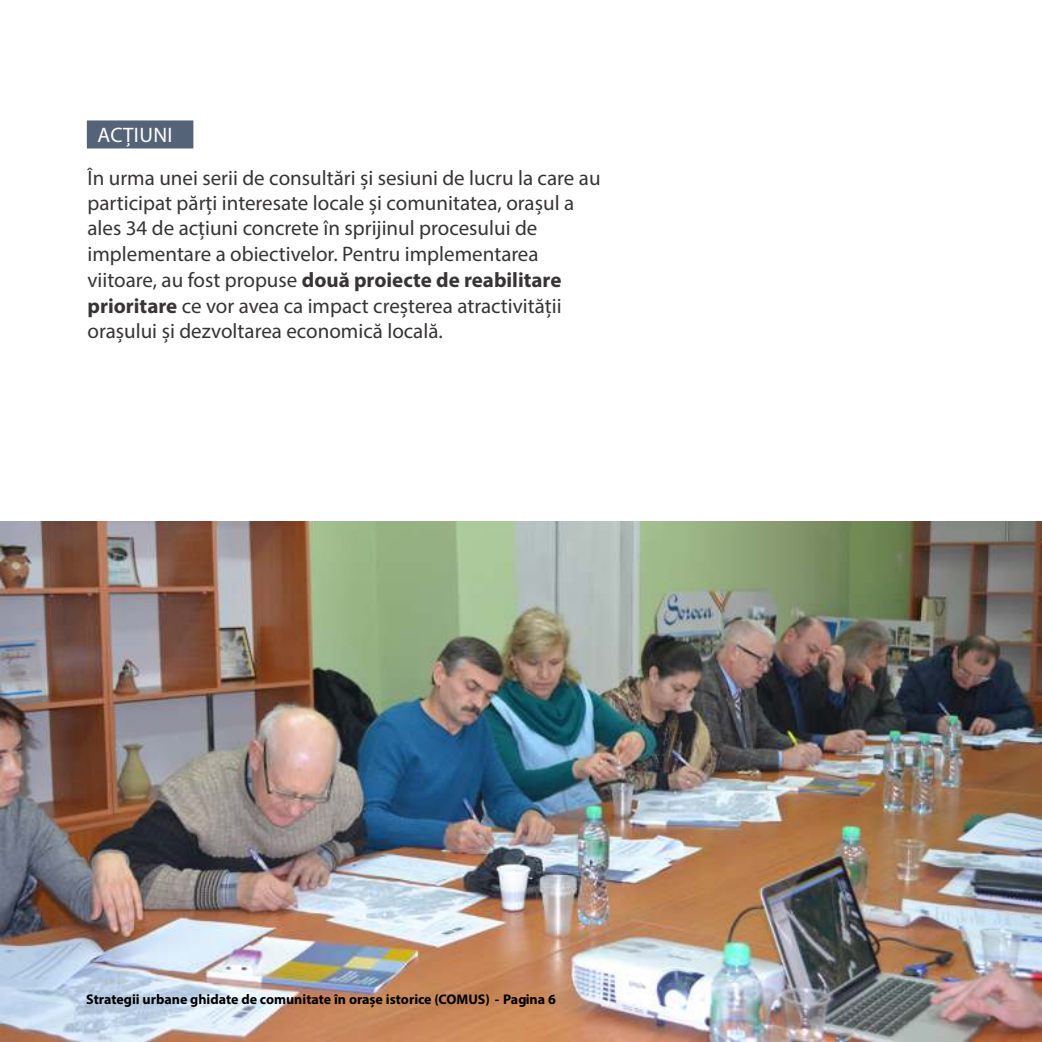
<style>
.page{position:relative;width:1042px;height:1042px;background:#fff}
.page>*{position:absolute;margin:0;border:0;box-sizing:border-box;transform-origin:0 0}
.t1{font:21px/25.6px "Myriad Pro";color:#373435}
.t2{font:21px "Myriad Pro";letter-spacing:.02em;color:#fff}
.t3{font:700 14px "Myriad Pro";color:#000}
.s1{font-weight:700}
</style>
<div class="page">
<img style="left:0;top:521px;width:1042px;height:521px">
<div style="left:87px;top:120px;width:106px;height:28px;background:#556379"></div>
<p class="t2" style="left:97px;top:122px;width:77px">ACȚIUNI</p>
<p class="t1" style="left:87px;top:165px;width:515px">În urma unei serii de consultări și sesiuni de lucru la care au participat părți interesate locale și comunitatea, orașul a ales 34 de acțiuni concrete în sprijinul procesului de implementare a obiectivelor. Pentru implementarea viitoare, au fost propuse <span class="s1">două proiecte de reabilitare prioritare</span> ce vor avea ca impact creșterea atractivității orașului și dezvoltarea economică locală.</p>
<p class="t3" style="left:86px;top:993px;width:471px">Strategii urbane ghidate de comunitate în orașe istorice (COMUS) - Pagina 6</p>
</div>
